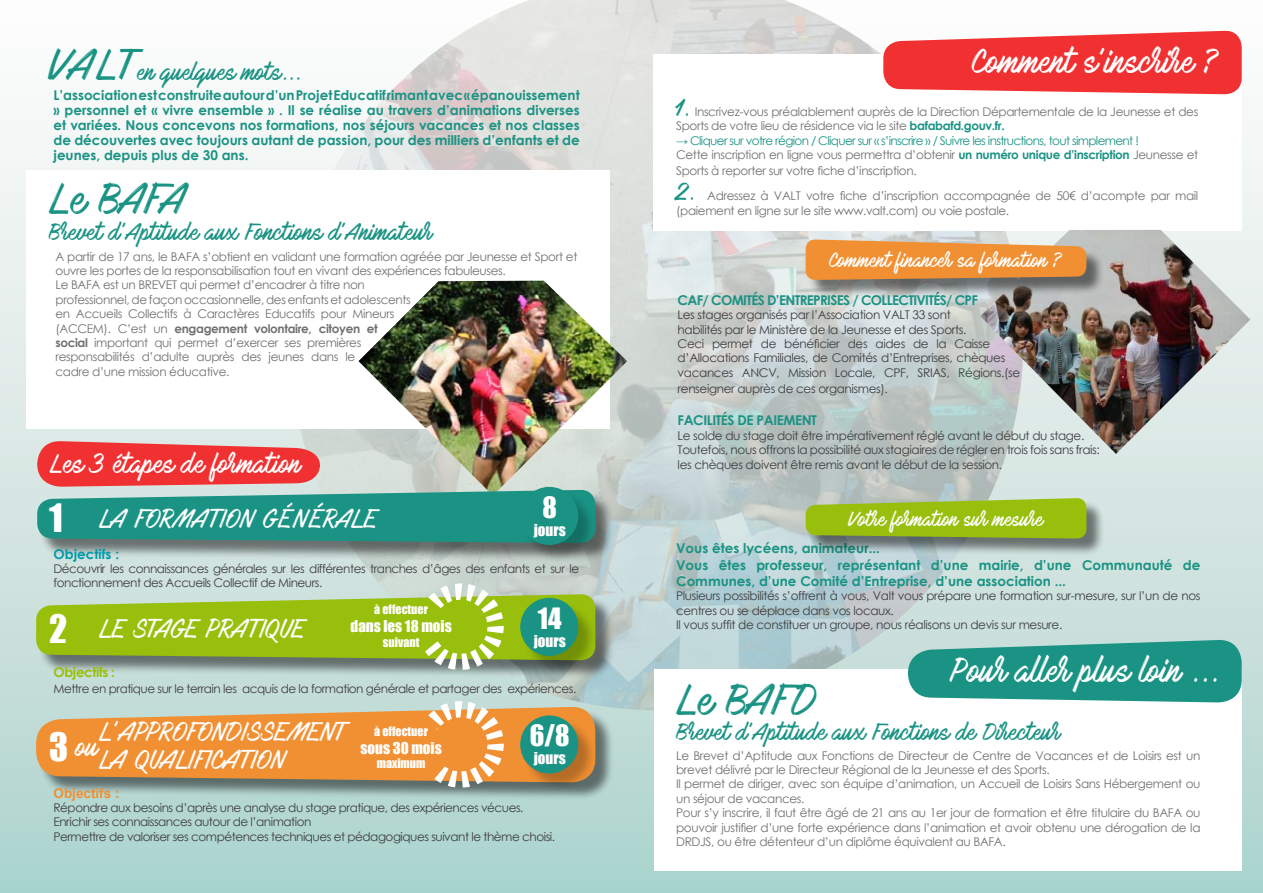
<style>
.page{position:relative;width:1263px;height:893px;background:#fff}
.page>*{position:absolute;margin:0;border:0;box-sizing:border-box;transform-origin:0 0}
.t1{font:39px "Mark My Words";letter-spacing:-.05em;color:#1a9384}
.t2{font:36px "Impact";color:#fff}
.t3{font:30px "Mark My Words";color:#fff}
.t4{font:27px "Impact";color:#fff}
.t5{font:24px "Mark My Words";letter-spacing:-.025em;color:#fff}
.t6{font:24px/28.8px "Mark My Words";letter-spacing:-.045em;color:#fff}
.t7{font:24px "Mark My Words";color:#fff}
.t8{font:21px "Mark My Words";color:#1a9384}
.t9{font:18px "Mark My Words";color:#fff}
.t10{font:15px "Impact";color:#fff}
.t11{font:700 13.5px/15px "Century Gothic";color:#1a9384;text-align:justify}
.t12{font:700 13.5px "Century Gothic";letter-spacing:-.05em;color:#1a9384}
.t13{font:700 13.5px "Century Gothic";letter-spacing:-.03em;color:#1a9384}
.t14{font:700 13.5px "Century Gothic";color:#009aa8}
.t15{font:700 13.5px "Century Gothic";letter-spacing:-.03em;color:#98bf0b}
.t16{font:700 13.5px "Arial";color:#f09033}
.t17{font:12px/14.4px "Century Gothic";letter-spacing:-.03em;color:#707173}
.t18{font:12px/14.4px "Century Gothic";letter-spacing:-.03em;color:#3e3e40}
.t19{font:12px/14.4px "Century Gothic";letter-spacing:-.055em;color:#1a9384}
.t20{font:12px "Impact";color:#fff}
.s1{font-size:39px}
.s2{font-weight:700}
.s3{font-family:"Impact";font-size:36px}
.s4{font-family:"Mark My Words";font-size:21px;color:#1a9384}
.s5{font-weight:700;color:#1a9384}
.s6{color:#707173}
</style>
<div class="page">
<div style="left:0;top:0;width:1263px;height:893px;background:linear-gradient(to bottom,#fffefe,#b0d4ce)"></div>
<img style="left:290px;top:0;width:733px;height:710px">
<div style="left:653px;top:54px;width:589px;height:176px;background:#fff"></div>
<div style="left:27px;top:170px;width:583px;height:258px;background:#fff"></div>
<img style="left:980px;top:230px;width:270px;height:224px">
<img style="left:358px;top:281px;width:269px;height:208px">
<div style="left:38px;top:709px;width:582px;height:98px;background:#b6d8d3"></div>
<div style="left:39px;top:492px;width:581px;height:76px;background:#000;opacity:.5"></div>
<svg style="left:36px;top:567px;width:559px;height:237px;background:#bfb976"></svg>
<div style="left:654px;top:669px;width:588px;height:202px;background:#fff"></div>
<svg style="left:37px;top:440px;width:558px;height:103px;background:#879389"></svg>
<div style="left:522px;top:489px;width:111px;height:92px;background:#000;opacity:.25"></div>
<div style="left:520px;top:487px;width:58px;height:58px;background:#1a9384;border-radius:50%"></div>
<div style="left:522px;top:600px;width:115px;height:91px;background:#000;opacity:.25"></div>
<div style="left:520px;top:598px;width:58px;height:58px;background:#1a9384;border-radius:50%"></div>
<div style="left:522px;top:717px;width:124px;height:92px;background:#000;opacity:.25"></div>
<div style="left:520px;top:715px;width:58px;height:59px;background:#1a9384;border-radius:50%"></div>
<svg style="left:908px;top:639px;width:334px;height:64px;background:#38a093"></svg>
<svg style="left:883px;top:30px;width:359px;height:65px;background:#f24f50"></svg>
<div style="left:808px;top:242px;width:303px;height:63px;background:#000;opacity:.5"></div>
<svg style="left:806px;top:239px;width:280px;height:41px;background:#e79545"></svg>
<div style="left:808px;top:500px;width:303px;height:64px;background:#000;opacity:.5"></div>
<svg style="left:806px;top:498px;width:280px;height:41px;background:#98bb21"></svg>
<h3 class="t8" style="left:49px;top:60px;width:254px"><span class="s1">VALT</span>en quelques mots...</h3>
<p class="t11" style="left:53px;top:87px;width:528px">L’association est construite autour d’un Projet Educatif rimant avec « épanouissement » personnel et « vivre ensemble » . Il se réalise au travers d’animations diverses et variées. Nous concevons nos formations, nos séjours vacances et nos classes de découvertes avec toujours autant de passion, pour des milliers d’enfants et de jeunes, depuis plus de 30 ans.</p>
<h1 class="t1" style="left:49px;top:178px;width:140px">Le BAFA</h1>
<h3 class="t8" style="left:49px;top:220px;width:385px">Brevet d’Aptitude aux Fonctions d’Animateur</h3>
<p class="t17" style="left:56px;top:249px;width:523px">A partir de 17 ans, le BAFA s’obtient en validant une formation agréée par Jeunesse et Sport et ouvre les portes de la responsabilisation tout en vivant des expériences fabuleuses.<br>Le BAFA est un BREVET qui permet d’encadrer à titre non<br>professionnel, de façon occasionnelle, des enfants et adolescents<br>en Accueils Collectifs à Caractères Educatifs pour Mineurs<br>(ACCEM). C’est un <span class="s2">engagement volontaire, citoyen et<br>social</span> important qui permet d’exercer ses premières<br>responsabilités d’adulte auprès des jeunes dans le<br>cadre d’une mission éducative.</p>
<h3 class="t7" style="left:50px;top:451px;width:253px">Les 3 étapes de formation</h3>
<h3 class="t5" style="left:49px;top:506px;width:330px"><span class="s3">1</span> LA FORMATION GÉNÉRALE</h3>
<h3 class="t4" style="left:543px;top:486px;width:16px">8</h3>
<p class="t10" style="left:534px;top:518px;width:34px">jours</p>
<p class="t14" style="left:53px;top:543px;width:67px">Objectifs :</p>
<p class="t18" style="left:53px;top:561px;width:527px">Découvrir les connaissances générales sur les différentes tranches d’âges des enfants et sur le fonctionnement des Accueils Collectif de Mineurs.</p>
<p class="t20" style="left:374px;top:600px;width:55px">à effectuer</p>
<p class="t10" style="left:351px;top:615px;width:103px">dans les 18 mois</p>
<p class="t20" style="left:383px;top:632px;width:38px">suivant</p>
<h3 class="t4" style="left:538px;top:597px;width:25px">14</h3>
<p class="t10" style="left:534px;top:629px;width:34px">jours</p>
<h3 class="t5" style="left:49px;top:615px;width:258px"><span class="s3">2</span> LE STAGE PRATIQUE</h3>
<p class="t15" style="left:53px;top:661px;width:63px">Objectifs :</p>
<p class="t18" style="left:53px;top:681px;width:524px">Mettre en pratique sur le terrain les acquis de la formation générale et partager des expériences.</p>
<h2 class="t2" style="left:49px;top:719px;width:21px">3</h2>
<h3 class="t6" style="left:99px;top:718px;width:247px">L’APPROFONDISSEMENT<br>LA QUALIFICATION</h3>
<h3 class="t5" style="left:77px;top:733px;width:24px">ou</h3>
<p class="t20" style="left:374px;top:721px;width:55px">à effectuer</p>
<p class="t10" style="left:360px;top:736px;width:83px">sous 30 mois</p>
<p class="t20" style="left:377px;top:754px;width:50px">maximum</p>
<h3 class="t4" style="left:530px;top:715px;width:41px">6/8</h3>
<p class="t10" style="left:534px;top:747px;width:34px">jours</p>
<p class="t16" style="left:53px;top:783px;width:68px">Objectifs :</p>
<p class="t18" style="left:53px;top:800px;width:503px">Répondre aux besoins d’après une analyse du stage pratique, des expériences vécues.<br>Enrichir ses connaissances autour de l’animation<br>Permettre de valoriser ses compétences techniques et pédagogiques suivant le thème choisi.</p>
<h3 class="t3" style="left:972px;top:45px;width:250px">Comment s’inscrire ?</h3>
<p class="t17" style="left:676px;top:104px;width:524px"><span class="s4">1.</span> Inscrivez-vous préalablement auprès de la Direction Départementale de la Jeunesse et des<br>Sports de votre lieu de résidence via le site <span class="s5">bafabafd.gouv.fr.</span></p>
<p class="t19" style="left:676px;top:133px;width:524px">→ Cliquer sur votre région / Cliquer sur « s’inscrire » / Suivre les instructions, tout simplement !<br><span class="s6">Cette inscription en ligne vous permettra d’obtenir</span> <span class="s2">un numéro unique d’inscription</span> <span class="s6">Jeunesse et</span></p>
<p class="t17" style="left:676px;top:164px;width:242px">Sports à reporter sur votre fiche d’inscription.</p>
<p class="t17" style="left:676px;top:189px;width:524px"><span class="s4">2.</span> Adressez à VALT votre fiche d’inscription accompagnée de 50€ d’acompte par mail (paiement en ligne sur le site www.valt.com) ou voie postale.</p>
<h3 class="t9" style="left:829px;top:250px;width:235px">Comment financer sa formation ?</h3>
<p class="t12" style="left:678px;top:290px;width:302px">CAF/ COMITÉS D’ENTREPRISES / COLLECTIVITÉS/ CPF</p>
<p class="t18" style="left:678px;top:307px;width:344px">Les stages organisés par l’Association VALT 33 sont<br>habilités par le Ministère de la Jeunesse et des Sports.<br>Ceci permet de bénéficier des aides de la Caisse d’Allocations Familiales, de Comités d’Entreprises, chèques vacances ANCV, Mission Locale, CPF, SRIAS, Régions.(se</p>
<p class="t18" style="left:678px;top:381px;width:212px">renseigner auprès de ces organismes).</p>
<p class="t13" style="left:678px;top:410px;width:141px">FACILITÉS DE PAIEMENT</p>
<p class="t18" style="left:678px;top:428px;width:424px">Le solde du stage doit être impérativement réglé avant le début du stage.<br>Toutefois, nous offrons la possibilité aux stagiaires de régler en trois fois sans frais: les chèques doivent être remis avant le début de la session.</p>
<h3 class="t9" style="left:848px;top:509px;width:197px">Votre formation sur mesure</h3>
<p class="t11" style="left:676px;top:540px;width:526px;line-height:16.2px;text-align:left">Vous êtes lycéens, animateur...<br>Vous êtes professeur, représentant d’une mairie, d’une Communauté de<br>Communes, d’une Comité d’Entreprise, d’une association ...</p>
<p class="t18" style="left:676px;top:588px;width:526px">Plusieurs possibilités s’offrent à vous, Valt vous prépare une formation sur-mesure, sur l’un de nos centres ou se déplace dans vos locaux.<br>Il vous suffit de constituer un groupe, nous réalisons un devis sur mesure.</p>
<h3 class="t3" style="left:950px;top:654px;width:271px">Pour aller plus loin ...</h3>
<h1 class="t1" style="left:676px;top:678px;width:142px">Le BAFD</h1>
<h3 class="t8" style="left:676px;top:720px;width:386px">Brevet d’Aptitude aux Fonctions de Directeur</h3>
<p class="t17" style="left:676px;top:748px;width:526px">Le Brevet d’Aptitude aux Fonctions de Directeur de Centre de Vacances et de Loisirs est un brevet délivré par le Directeur Régional de la Jeunesse et des Sports.<br>Il permet de diriger, avec son équipe d’animation, un Accueil de Loisirs Sans Hébergement ou un séjour de vacances.<br>Pour s’y inscrire, il faut être âgé de 21 ans au 1er jour de formation et être titulaire du BAFA ou pouvoir justifier d’une forte expérience dans l’animation et avoir obtenu une dérogation de la DRDJS, ou être détenteur d’un diplôme équivalent au BAFA.</p>
</div>
